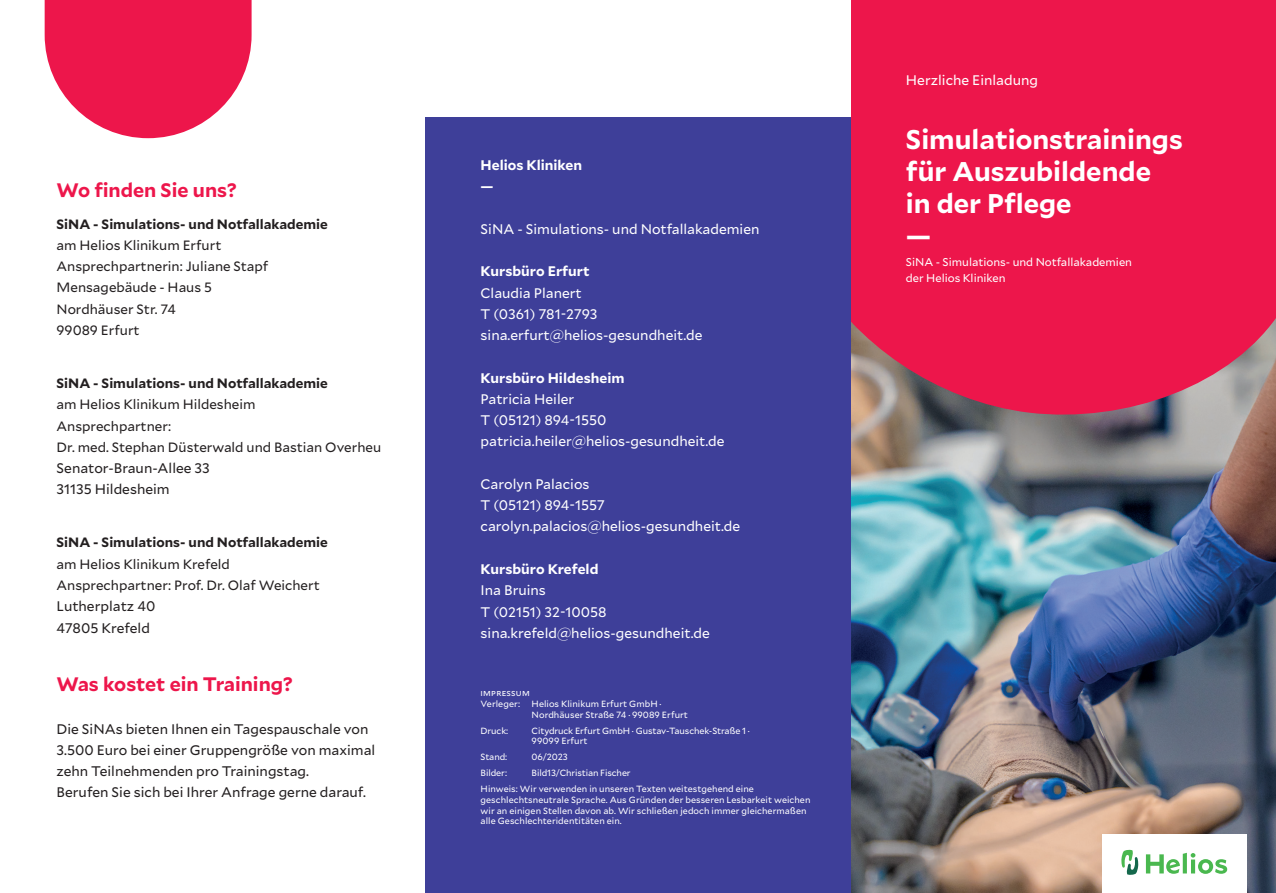
<style>
.page{position:relative;width:1276px;height:893px;background:#fff}
.page>*{position:absolute;margin:0;border:0;box-sizing:border-box;transform-origin:0 0}
.t1{font:700 27px/32px "Mallory";color:#fff}
.t2{font:700 19.5px "Mallory";color:#ed164b}
.t3{font:13.8px/21.3px "Mallory";color:#fff}
.t4{font:13.8px/21.3px "Mallory";color:#231f20}
.t5{font:700 13.8px/21.3px "Mallory";color:#fff}
.t6{font:13.5px/21.3px "Mallory";color:#231f20}
.t7{font:700 13.5px "Mallory";color:#231f20}
.t8{font:11.25px/15.9px "Mallory";color:#fff}
.t9{font:9px/10.8px "Mallory";letter-spacing:.005em;color:#fff}
.t10{font:9px/10.8px "Mallory";letter-spacing:.025em;color:#fff}
</style>
<div class="page">
<img style="left:850px;top:424px;width:426px;height:469px">
<svg style="left:850px;top:0;width:426px;height:424px;background:#e32050"></svg>
<div style="left:425px;top:117px;width:425px;height:776px;background:#3e3f99"></div>
<svg style="left:45px;top:0;width:207px;height:138px"></svg>
<div style="left:1102px;top:834px;width:144px;height:59px;background:#fff"></div>
<svg style="left:1146px;top:853px;width:81px;height:21px"></svg>
<svg style="left:1121px;top:850px;width:17px;height:25px"></svg>
<h2 class="t2" style="left:57px;top:175px;width:182px">Wo finden Sie uns?</h2>
<h3 class="t7" style="left:57px;top:214px;width:273px">SiNA - Simulations- und Notfallakademie</h3>
<h3 class="t6" style="left:57px;top:234px;width:213px">am Helios Klinikum Erfurt<br>Ansprechpartnerin: Juliane Stapf<br>Mensagebäude - Haus 5<br>Nordhäuser Str. 74<br>99089 Erfurt</h3>
<h3 class="t7" style="left:57px;top:373px;width:273px">SiNA - Simulations- und Notfallakademie</h3>
<h3 class="t6" style="left:57px;top:393px;width:326px">am Helios Klinikum Hildesheim<br>Ansprechpartner:<br>Dr. med. Stephan Düsterwald und Bastian Overheu</h3>
<h3 class="t4" style="left:57px;top:457px;width:155px">Senator-Braun-Allee 33<br>31135 Hildesheim</h3>
<h3 class="t7" style="left:57px;top:532px;width:273px">SiNA - Simulations- und Notfallakademie</h3>
<h3 class="t6" style="left:57px;top:553px;width:265px">am Helios Klinikum Krefeld<br>Ansprechpartner: Prof. Dr. Olaf Weichert</h3>
<h3 class="t4" style="left:57px;top:595px;width:100px">Lutherplatz 40<br>47805 Krefeld</h3>
<h2 class="t2" style="left:57px;top:669px;width:238px">Was kostet ein Training?</h2>
<h3 class="t4" style="left:57px;top:717px;width:320px">Die SiNAs bieten Ihnen ein Tagespauschale von 3.500 Euro bei einer Gruppengröße von maximal zehn Teilnehmenden pro Trainingstag.<br>Berufen Sie sich bei Ihrer Anfrage gerne darauf.</h3>
<h3 class="t5" style="left:480px;top:154px;width:103px">Helios Kliniken —</h3>
<h3 class="t3" style="left:480px;top:218px;width:280px">SiNA - Simulations- und Notfallakademien</h3>
<h3 class="t5" style="left:480px;top:260px;width:110px">Kursbüro Erfurt</h3>
<h3 class="t3" style="left:480px;top:281px;width:223px">Claudia Planert<br>T (0361) 781-2793 sina.erfurt@helios-gesundheit.de</h3>
<h3 class="t5" style="left:480px;top:366px;width:145px">Kursbüro Hildesheim</h3>
<h3 class="t3" style="left:480px;top:388px;width:245px">Patricia Heiler<br>T (05121) 894-1550 patricia.heiler@helios-gesundheit.de</h3>
<h3 class="t3" style="left:480px;top:473px;width:261px">Carolyn Palacios<br>T (05121) 894-1557 carolyn.palacios@helios-gesundheit.de</h3>
<h3 class="t5" style="left:480px;top:558px;width:119px">Kursbüro Krefeld</h3>
<h3 class="t3" style="left:480px;top:579px;width:231px">Ina Bruins<br>T (02151) 32-10058 sina.krefeld@helios-gesundheit.de</h3>
<p class="t10" style="left:480px;top:687px;width:51px">impressum<br>Verleger:</p>
<p class="t9" style="left:531px;top:698px;width:158px">Helios Klinikum Erfurt GmbH ·<br>Nordhäuser Straße 74 · 99089 Erfurt</p>
<p class="t9" style="left:480px;top:724px;width:29px">Druck:</p>
<p class="t9" style="left:531px;top:724px;width:220px">Citydruck Erfurt GmbH · Gustav-Tauschek-Straße 1 ·<br>99099 Erfurt</p>
<p class="t9" style="left:480px;top:751px;width:28px">Stand:</p>
<p class="t9" style="left:531px;top:751px;width:38px">06/2023</p>
<p class="t9" style="left:480px;top:767px;width:28px">Bilder:</p>
<p class="t9" style="left:480px;top:764px;width:275px;line-height:15.9px;text-indent:51px">Bild13/Christian Fischer<br>Hinweis: Wir verwenden in unseren Texten weitestgehend eine</p>
<p class="t9" style="left:480px;top:794px;width:331px">geschlechtsneutrale Sprache. Aus Gründen der besseren Lesbarkeit weichen wir an einigen Stellen davon ab. Wir schließen jedoch immer gleichermaßen alle Geschlechteridentitäten ein.</p>
<h3 class="t3" style="left:906px;top:69px;width:134px">Herzliche Einladung</h3>
<h1 class="t1" style="left:906px;top:122px;width:278px">Simulationstrainings für Auszubildende<br>in der Pflege<br>—</h1>
<p class="t8" style="left:906px;top:253px;width:228px">SiNA - Simulations- und Notfallakademien der Helios Kliniken</p>
</div>
